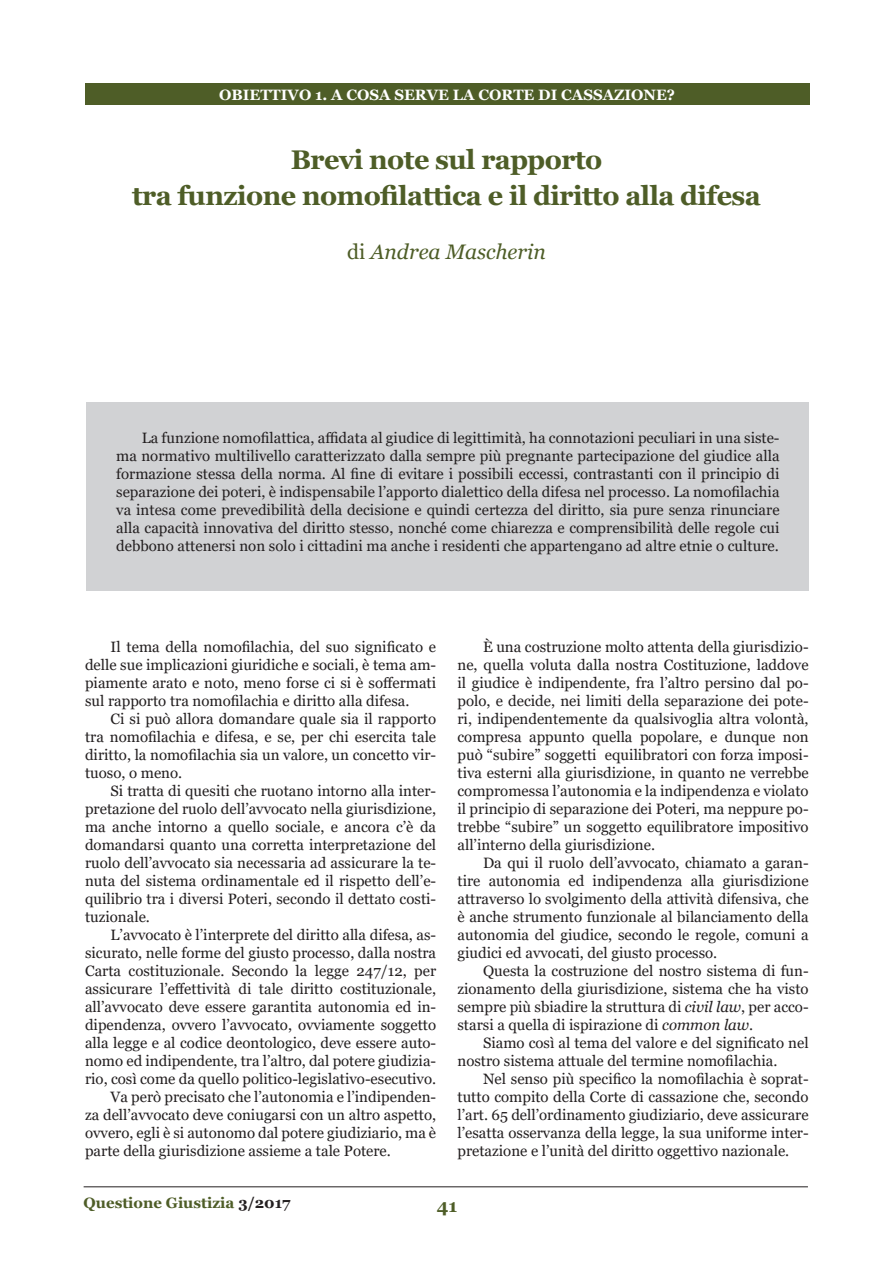
<style>
.page{position:relative;width:893px;height:1263px;background:#fff}
.page>*{position:absolute;margin:0;border:0;box-sizing:border-box;transform-origin:0 0}
.t1{font:700 27px/36px "Georgia";letter-spacing:-.02em;color:#4e5d27;text-align:center}
.t2{font:italic 21px "Georgia";color:#4e5d27}
.t3{font:700 18px "Georgia";color:#4e5d27}
.t4{font:15px/18px "Georgia";color:#231f20;text-align:justify}
.t5{font:700 15px "Georgia";color:#fff}
.t6{font:700 15px "Georgia";color:#4e5d27}
.s1{font-style:normal}
.s2{font-style:italic}
.s3{color:#231f20}
</style>
<div class="page">
<hr style="left:84px;top:1186px;width:724px;height:1px;background:#231f20">
<div style="left:85px;top:83px;width:724px;height:22px;background:#4e5d27"></div>
<div style="left:86px;top:402px;width:723px;height:189px;background:#d1d2d4"></div>
<p class="t5" style="left:219px;top:85px;width:457px">OBIETTIVO 1. A COSA SERVE LA CORTE DI CASSAZIONE?</p>
<h1 class="t1" style="left:132px;top:142px;width:630px">Brevi note sul rapporto<br>tra funzione nomofilattica e il diritto alla difesa</h1>
<h2 class="t2" style="left:347px;top:239px;width:200px"><span class="s1">di</span> Andrea Mascherin</h2>
<p class="t4" style="left:116px;top:429px;width:665px;text-indent:26px">La funzione nomofilattica, affidata al giudice di legittimità, ha connotazioni peculiari in una siste&shy;ma normativo multilivello caratterizzato dalla sempre più pregnante partecipazione del giudice alla formazione stessa della norma. Al fine di evitare i possibili eccessi, contrastanti con il principio di separazione dei poteri, è indispensabile l’apporto dialettico della difesa nel processo. La nomofilachia va intesa come prevedibilità della decisione e quindi certezza del diritto, sia pure senza rinunciare alla capacità innovativa del diritto stesso, nonché come chiarezza e comprensibilità delle regole cui debbono attenersi non solo i cittadini ma anche i residenti che appartengano ad altre etnie o culture.</p>
<p class="t4" style="left:85px;top:638px;width:353px;text-indent:26px">Il tema della nomofilachia, del suo significato e delle sue implicazioni giuridiche e sociali, è tema am&shy;piamente arato e noto, meno forse ci si è soffermati sul rapporto tra nomofilachia e diritto alla difesa.</p>
<p class="t4" style="left:85px;top:710px;width:353px;text-indent:26px">Ci si può allora domandare quale sia il rapporto tra nomofilachia e difesa, e se, per chi esercita tale diritto, la nomofilachia sia un valore, un concetto vir&shy;tuoso, o meno.</p>
<p class="t4" style="left:85px;top:782px;width:353px;text-indent:26px">Si tratta di quesiti che ruotano intorno alla inter&shy;pretazione del ruolo dell’avvocato nella giurisdizione, ma anche intorno a quello sociale, e ancora c’è da domandarsi quanto una corretta interpretazione del ruolo dell’avvocato sia necessaria ad assicurare la te&shy;nuta del sistema ordinamentale ed il rispetto dell’e&shy;quilibrio tra i diversi Poteri, secondo il dettato costi&shy;tuzionale.</p>
<p class="t4" style="left:111px;top:926px;width:327px">L’avvocato è l’interprete del diritto alla difesa, as-</p>
<p class="t4" style="left:85px;top:944px;width:353px">sicurato, nelle forme del giusto processo, dalla nostra</p>
<p class="t4" style="left:85px;top:962px;width:353px">Carta costituzionale. Secondo la legge 247/12, per</p>
<p class="t4" style="left:85px;top:980px;width:353px">assicurare l’effettività di tale diritto costituzionale,</p>
<p class="t4" style="left:85px;top:998px;width:353px">all’avvocato deve essere garantita autonomia ed in-</p>
<p class="t4" style="left:85px;top:1016px;width:353px">dipendenza, ovvero l’avvocato, ovviamente soggetto</p>
<p class="t4" style="left:85px;top:1034px;width:353px">alla legge e al codice deontologico, deve essere auto-</p>
<p class="t4" style="left:85px;top:1052px;width:353px">nomo ed indipendente, tra l’altro, dal potere giudizia-</p>
<p class="t4" style="left:85px;top:1070px;width:353px">rio, così come da quello politico-legislativo-esecutivo.</p>
<p class="t4" style="left:111px;top:1088px;width:327px">Va però precisato che l’autonomia e l’indipenden-</p>
<p class="t4" style="left:85px;top:1106px;width:353px">za dell’avvocato deve coniugarsi con un altro aspetto,</p>
<p class="t4" style="left:85px;top:1124px;width:353px">ovvero, egli è si autonomo dal potere giudiziario, ma è</p>
<p class="t4" style="left:85px;top:1142px;width:307px">parte della giurisdizione assieme a tale Potere.</p>
<p class="t4" style="left:457px;top:638px;width:353px;text-indent:26px">È una costruzione molto attenta della giurisdizio&shy;ne, quella voluta dalla nostra Costituzione, laddove il giudice è indipendente, fra l’altro persino dal po&shy;polo, e decide, nei limiti della separazione dei pote&shy;ri, indipendentemente da qualsivoglia altra volontà, compresa appunto quella popolare, e dunque non può “subire” soggetti equilibratori con forza imposi&shy;tiva esterni alla giurisdizione, in quanto ne verrebbe compromessa l’autonomia e la indipendenza e violato il principio di separazione dei Poteri, ma neppure po&shy;trebbe “subire” un soggetto equilibratore impositivo all’interno della giurisdizione.</p>
<p class="t4" style="left:457px;top:854px;width:353px;text-indent:26px">Da qui il ruolo dell’avvocato, chiamato a garan&shy;tire autonomia ed indipendenza alla giurisdizione attraverso lo svolgimento della attività difensiva, che è anche strumento funzionale al bilanciamento della autonomia del giudice, secondo le regole, comuni a giudici ed avvocati, del giusto processo.</p>
<p class="t4" style="left:457px;top:962px;width:353px;text-indent:26px">Questa la costruzione del nostro sistema di fun&shy;zionamento della giurisdizione, sistema che ha visto sempre più sbiadire la struttura di <span class="s2">civil law</span>, per acco&shy;starsi a quella di ispirazione di <span class="s2">common law</span>.</p>
<p class="t4" style="left:457px;top:1034px;width:353px;text-indent:26px">Siamo così al tema del valore e del significato nel nostro sistema attuale del termine nomofilachia.</p>
<p class="t4" style="left:457px;top:1070px;width:353px;text-indent:26px">Nel senso più specifico la nomofilachia è soprat&shy;tutto compito della Corte di cassazione che, secondo l’art. 65 dell’ordinamento giudiziario, deve assicurare l’esatta osservanza della legge, la sua uniforme inter&shy;pretazione e l’unità del diritto oggettivo nazionale.</p>
<p class="t6" style="left:84px;top:1193px;width:208px">Questione Giustizia <span class="s3">3/2017</span></p>
<p class="t3" style="left:437px;top:1194px;width:22px">41</p>
</div>
